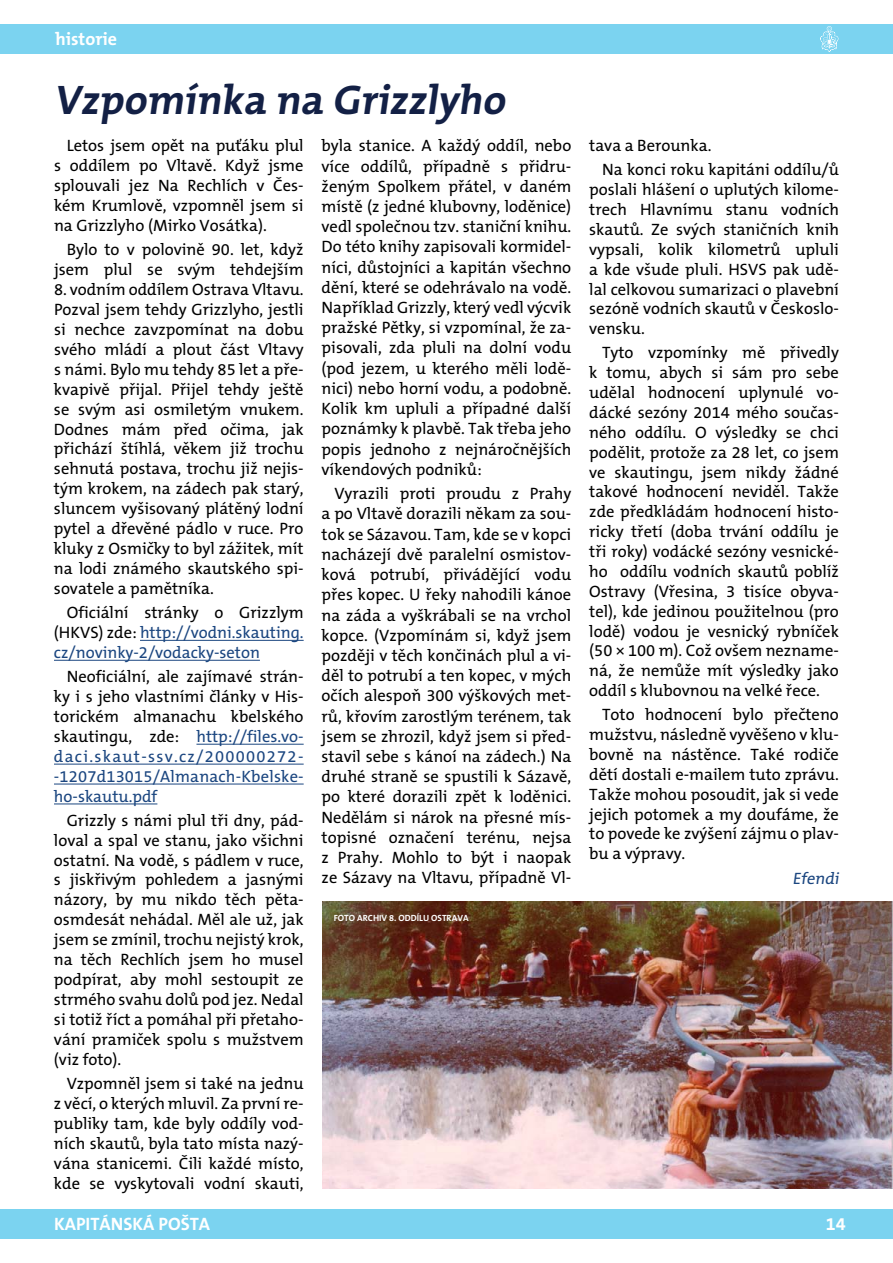
<style>
.page{position:relative;width:893px;height:1263px;background:#fff}
.page>*{position:absolute;margin:0;border:0;box-sizing:border-box;transform-origin:0 0}
.t1{font:700 41.55px "The Mix CE B7";color:#132045}
.t2{font:700 18px "The Mix CE B7";color:#fff}
.t3{font:16.5px/20px "The Mix CE B5 Plain";color:#000;text-align:justify}
.t4{font:16.5px/20px "The Mix CE B5 Plain";color:#1b4680;text-align:justify}
.t5{font:700 9px "The Mix CE B7";color:#fff}
.s1{color:#000}
.s2{color:#1b4680}
</style>
<div class="page">
<div style="left:0;top:1209px;width:893px;height:30px;background:#7bd3f0"></div>
<div style="left:0;top:24px;width:893px;height:30px;background:#7bd3f0"></div>
<svg style="left:820px;top:26px;width:19px;height:26px"></svg>
<hr style="left:140px;top:640px;width:164px;height:1px;background:#1b4680">
<hr style="left:54px;top:660px;width:206px;height:1px;background:#1b4680">
<hr style="left:196px;top:744px;width:108px;height:1px;background:#1b4680">
<hr style="left:54px;top:764px;width:250px;height:1px;background:#1b4680">
<hr style="left:54px;top:784px;width:250px;height:1px;background:#1b4680">
<hr style="left:54px;top:804px;width:103px;height:1px;background:#1b4680">
<img style="left:322px;top:901px;width:571px;height:287px">
<p class="t2" style="left:55px;top:29px;width:63px">historie</p>
<h1 class="t1" style="left:54px;top:77px;width:460px">Vzpomínka na Grizzlyho</h1>
<p class="t3" style="left:54px;top:137px;width:251px;text-indent:13px">Letos jsem opět na puťáku plul s oddílem po Vltavě. Když jsme splouvali jez Na Rechlích v Čes&shy;kém Krumlově, vzpomněl jsem si na Grizzlyho (Mirko Vosátka).</p>
<p class="t3" style="left:54px;top:241px;width:251px;text-align:right">Bylo to v polovině 90. let, když jsem plul se svým tehdejším</p>
<p class="t3" style="left:54px;top:280px;width:251px">8. vodním oddílem Ostrava Vltavu.<br>Pozval jsem tehdy Grizzlyho, jestli si nechce zavzpomínat na dobu svého mládí a plout část Vltavy s námi. Bylo mu tehdy 85 let a pře&shy;kvapivě přijal. Přijel tehdy ještě se svým asi osmiletým vnukem.<br>Dodnes mám před očima, jak přichází štíhlá, věkem již trochu sehnutá postava, trochu již nejis&shy;tým krokem, na zádech pak starý, sluncem vyšisovaný plátěný lodní pytel a dřevěné pádlo v ruce. Pro kluky z Osmičky to byl zážitek, mít na lodi známého skautského spi&shy;sovatele a pamětníka.</p>
<p class="t4" style="left:54px;top:603px;width:251px;text-indent:13px"><span class="s1">Oficiální stránky o Grizzlym (HKVS) zde:</span> http://vodni.skauting. cz/novinky-2/vodacky-seton</p>
<p class="t3" style="left:54px;top:667px;width:251px;text-indent:13px">Neoficiální, ale zajímavé strán&shy;ky i s jeho vlastními články v His&shy;torickém almanachu kbelského skautingu, zde: <span class="s2">http://files.vo&shy;daci.skaut-ssv.cz/200000272- -1207d13015/Almanach-Kbelske&shy;ho-skautu.pdf</span></p>
<p class="t3" style="left:54px;top:811px;width:251px;text-indent:13px">Grizzly s námi plul tři dny, pád&shy;loval a spal ve stanu, jako všichni ostatní. Na vodě, s pádlem v ruce, s jiskřivým pohledem a jasnými názory, by mu nikdo těch pěta&shy;osmdesát nehádal. Měl ale už, jak jsem se zmínil, trochu nejistý krok, na těch Rechlích jsem ho musel podpírat, aby mohl sestoupit ze strmého svahu dolů pod jez. Nedal si totiž říct a pomáhal při přetaho&shy;vání pramiček spolu s mužstvem (viz foto).</p>
<p class="t3" style="left:54px;top:1074px;width:251px;text-indent:13px">Vzpomněl jsem si také na jednu z věcí, o kterých mluvil. Za první re&shy;publiky tam, kde byly oddíly vod&shy;ních skautů, byla tato místa nazý&shy;vána stanicemi. Čili každé místo, kde se vyskytovali vodní skauti,</p>
<p class="t3" style="left:322px;top:136px;width:251px">byla stanice. A každý oddíl, nebo více oddílů, případně s přidru&shy;ženým Spolkem přátel, v daném místě (z jedné klubovny, loděnice) vedl společnou tzv. staniční knihu.<br>Do této knihy zapisovali kormidel&shy;níci, důstojníci a kapitán všechno dění, které se odehrávalo na vodě.<br>Například Grizzly, který vedl výcvik pražské Pětky, si vzpomínal, že za&shy;pisovali, zda pluli na dolní vodu (pod jezem, u kterého měli lodě&shy;nici) nebo horní vodu, a podobně.<br>Kolik km upluli a případné další poznámky k plavbě. Tak třeba jeho popis jednoho z nejnáročnějších víkendových podniků:</p>
<p class="t3" style="left:322px;top:484px;width:251px;text-indent:13px">Vyrazili proti proudu z Prahy a po Vltavě dorazili někam za sou&shy;tok se Sázavou. Tam, kde se v kopci nacházejí dvě paralelní osmistov&shy;ková potrubí, přivádějící vodu přes kopec. U řeky nahodili kánoe na záda a vyškrábali se na vrchol kopce. (Vzpomínám si, když jsem později v těch končinách plul a vi&shy;děl to potrubí a ten kopec, v mých očích alespoň 300 výškových met&shy;rů, křovím zarostlým terénem, tak jsem se zhrozil, když jsem si před&shy;stavil sebe s kánoí na zádech.) Na druhé straně se spustili k Sázavě, po které dorazili zpět k loděnici.<br>Nedělám si nárok na přesné mís&shy;topisné označení terénu, nejsa z Prahy. Mohlo to být i naopak ze Sázavy na Vltavu, případně Vl-</p>
<p class="t5" style="left:334px;top:912px;width:11px">Foto</p>
<p class="t5" style="left:357px;top:912px;width:22px">Archiv</p>
<p class="t5" style="left:389px;top:912px;width:55px">8. oddílu Ostrava</p>
<p class="t3" style="left:602px;top:134px;width:238px;line-height:24.2px;text-indent:-13px">tava a Berounka.<br>Na konci roku kapitáni oddílu/ů</p>
<p class="t3" style="left:589px;top:181px;width:251px">poslali hlášení o uplutých kilome&shy;trech Hlavnímu stanu vodních skautů. Ze svých staničních knih vypsali, kolik kilometrů upluli a kde všude pluli. HSVS pak udě&shy;lal celkovou sumarizaci o plavební sezóně vodních skautů v Českoslo&shy;vensku.</p>
<p class="t3" style="left:589px;top:344px;width:251px;text-indent:13px">Tyto vzpomínky mě přivedly k tomu, abych si sám pro sebe udělal hodnocení uplynulé vo&shy;dácké sezóny 2014 mého součas&shy;ného oddílu. O výsledky se chci podělit, protože za 28 let, co jsem ve skautingu, jsem nikdy žádné takové hodnocení neviděl. Takže zde předkládám hodnocení histo&shy;ricky třetí (doba trvání oddílu je tři roky) vodácké sezóny vesnické&shy;ho oddílu vodních skautů poblíž Ostravy (Vřesina, 3 tisíce obyva&shy;tel), kde jedinou použitelnou (pro lodě) vodou je vesnický rybníček (50 × 100 m). Což ovšem nezname&shy;ná, že nemůže mít výsledky jako oddíl s klubovnou na velké řece.</p>
<p class="t3" style="left:589px;top:706px;width:251px;text-indent:13px">Toto hodnocení bylo přečteno mužstvu, následně vyvěšeno v klu&shy;bovně na nástěnce. Také rodiče dětí dostali e-mailem tuto zprávu.<br>Takže mohou posoudit, jak si vede jejich potomek a my doufáme, že to povede ke zvýšení zájmu o plav&shy;bu a výpravy.</p>
<p class="t4" style="left:792px;top:869px;width:51px">Efendi</p>
<p class="t2" style="left:54px;top:1214px;width:158px">KAPITÁNSKÁ POŠTA</p>
<p class="t2" style="left:826px;top:1214px;width:21px">14</p>
</div>
